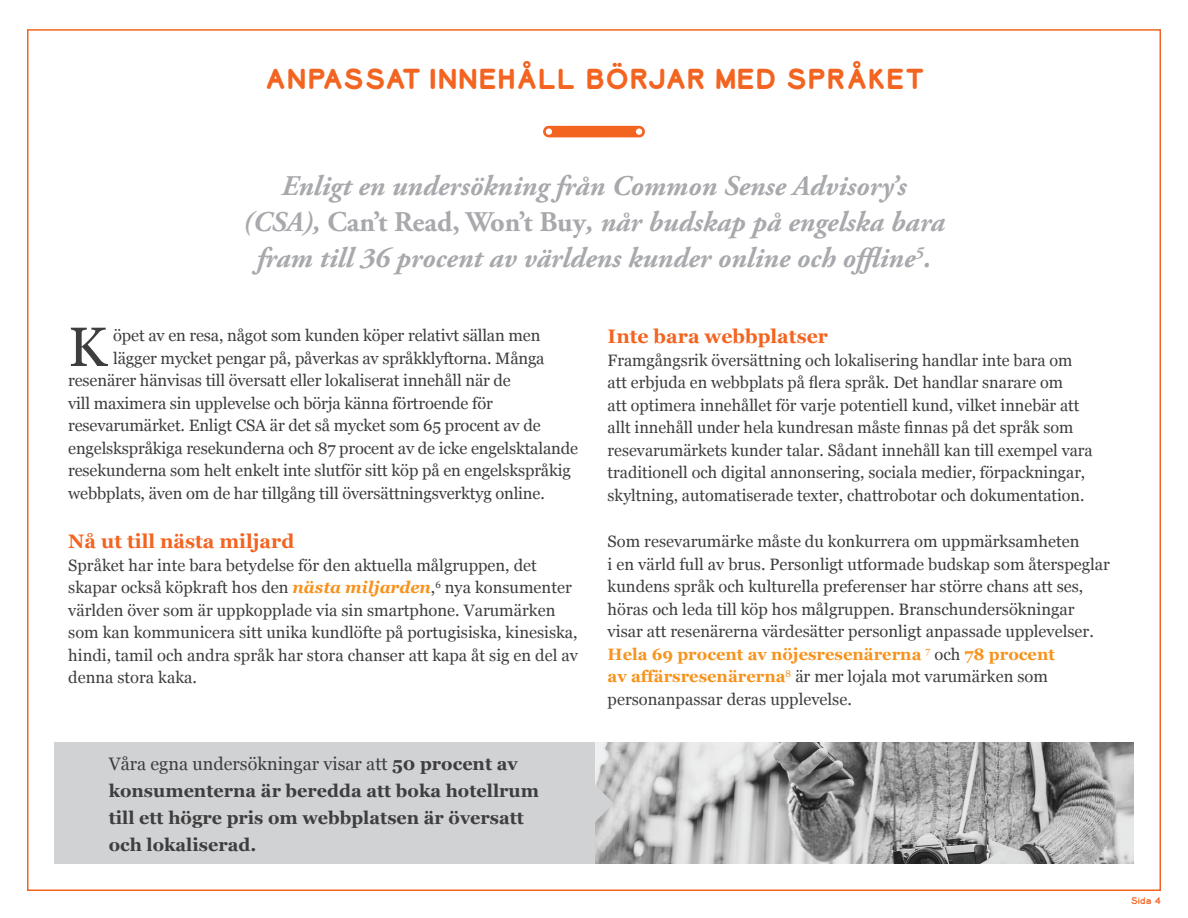
<style>
.page{position:relative;width:1188px;height:918px;background:#fff}
.page>*{position:absolute;margin:0;border:0;box-sizing:border-box;transform-origin:0 0}
.Lion_Body{font:55.35px "Georgia";color:#3e3e3f}
.Lion_Main_Title{font:italic 700 28.5px/36px "Adobe Garamond Pro";color:#a8a9ad;text-align:center}
.Lion_Main_Title-2{font:700 27px "Lionbridge Sans";color:#f36421}
.Lion_Intro{font:700 19.5px "Georgia";color:#f36421}
.t1{font:700 18px/27px "Georgia";color:#3e3e3f}
.Lion_Intro-2{font:16.5px/22.5px "Georgia";color:#3e3e3f}
.Lion_Intro-3{font:9px "Lionbridge Sans";color:#f36421}
.s1{font-style:normal}
.s2{font-weight:700;font-style:italic;color:#f7931d}
.s3{font-weight:400}
.s4{font-weight:700;color:#f7931d}
</style>
<div class="page">
<svg style="left:543px;top:126px;width:102px;height:11px"></svg>
<img style="left:595px;top:743px;width:539px;height:121px">
<div style="left:54px;top:743px;width:541px;height:121px;background:#d1d2d4"></div>
<svg style="left:595px;top:784px;width:19px;height:38px"></svg>
<p class="Lion_Main_Title-2" style="left:265px;top:59px;width:662px">ANPASSAT INNEHÅLL BÖRJAR MED SPRÅKET</p>
<p class="Lion_Main_Title" style="left:243px;top:169px;width:704px">Enligt en undersökning från Common Sense Advisory’s (CSA), <span class="s1">Can’t Read, Won’t Buy</span>, når budskap på engelska bara fram till 36 procent av världens kunder online och offline<sup>5</sup>.</p>
<p class="Lion_Body" style="left:68px;top:306px;width:40px">K</p>
<p class="Lion_Intro-2" style="left:113px;top:323px;width:429px">öpet av en resa, något som kunden köper relativt sällan men</p>
<p class="Lion_Intro-2" style="left:113px;top:346px;width:433px">lägger mycket pengar på, påverkas av språkklyftorna. Många</p>
<p class="Lion_Intro-2" style="left:68px;top:368px;width:444px">resenärer hänvisas till översatt eller lokaliserat innehåll när de</p>
<p class="Lion_Intro-2" style="left:68px;top:391px;width:426px">vill maximera sin upplevelse och börja känna förtroende för</p>
<p class="Lion_Intro-2" style="left:68px;top:413px;width:474px">resevarumärket. Enligt CSA är det så mycket som 65 procent av de</p>
<p class="Lion_Intro-2" style="left:68px;top:436px;width:511px">engelskspråkiga resekunderna och 87 procent av de icke engelsktalande</p>
<p class="Lion_Intro-2" style="left:68px;top:458px;width:504px">resekunderna som helt enkelt inte slutför sitt köp på en engelskspråkig</p>
<p class="Lion_Intro-2" style="left:68px;top:481px;width:478px">webbplats, även om de har tillgång till översättningsverktyg online.</p>
<p class="Lion_Intro" style="left:68px;top:527px;width:228px">Nå ut till nästa miljard</p>
<p class="Lion_Intro-2" style="left:68px;top:553px;width:511px">Språket har inte bara betydelse för den aktuella målgruppen, det skapar också köpkraft hos den <span class="s2">nästa miljarden</span>,<sup>6</sup> nya konsumenter världen över som är uppkopplade via sin smartphone. Varumärken som kan kommunicera sitt unika kundlöfte på portugisiska, kinesiska, hindi, tamil och andra språk har stora chanser att kapa åt sig en del av denna stora kaka.</p>
<p class="t1" style="left:109px;top:749px;width:432px"><span class="s3">Våra egna undersökningar visar att</span> 50 procent av konsumenterna är beredda att boka hotellrum till ett högre pris om webbplatsen är översatt och lokaliserad.</p>
<p class="Lion_Intro" style="left:608px;top:322px;width:222px">Inte bara webbplatser</p>
<p class="Lion_Intro-2" style="left:608px;top:348px;width:487px">Framgångsrik översättning och lokalisering handlar inte bara om att erbjuda en webbplats på flera språk. Det handlar snarare om<br>att optimera innehållet för varje potentiell kund, vilket innebär att allt innehåll under hela kundresan måste finnas på det språk som resevarumärkets kunder talar. Sådant innehåll kan till exempel vara traditionell och digital annonsering, sociala medier, förpackningar, skyltning, automatiserade texter, chattrobotar och dokumentation.</p>
<p class="Lion_Intro-2" style="left:608px;top:530px;width:504px">Som resevarumärke måste du konkurrera om uppmärksamheten<br>i en värld full av brus. Personligt utformade budskap som återspeglar kundens språk och kulturella preferenser har större chans att ses, höras och leda till köp hos målgruppen. Branschundersökningar visar att resenärerna värdesätter personligt anpassade upplevelser.<br><span class="s4">Hela 69 procent av nöjesresenärerna</span> <sup>7</sup> och <span class="s4">78 procent<br>av affärsresenärerna</span><sup>8</sup> är mer lojala mot varumärken som personanpassar deras upplevelse.</p>
<p class="Lion_Intro-3" style="left:1131px;top:894px;width:32px">Sida 4</p>
</div>
